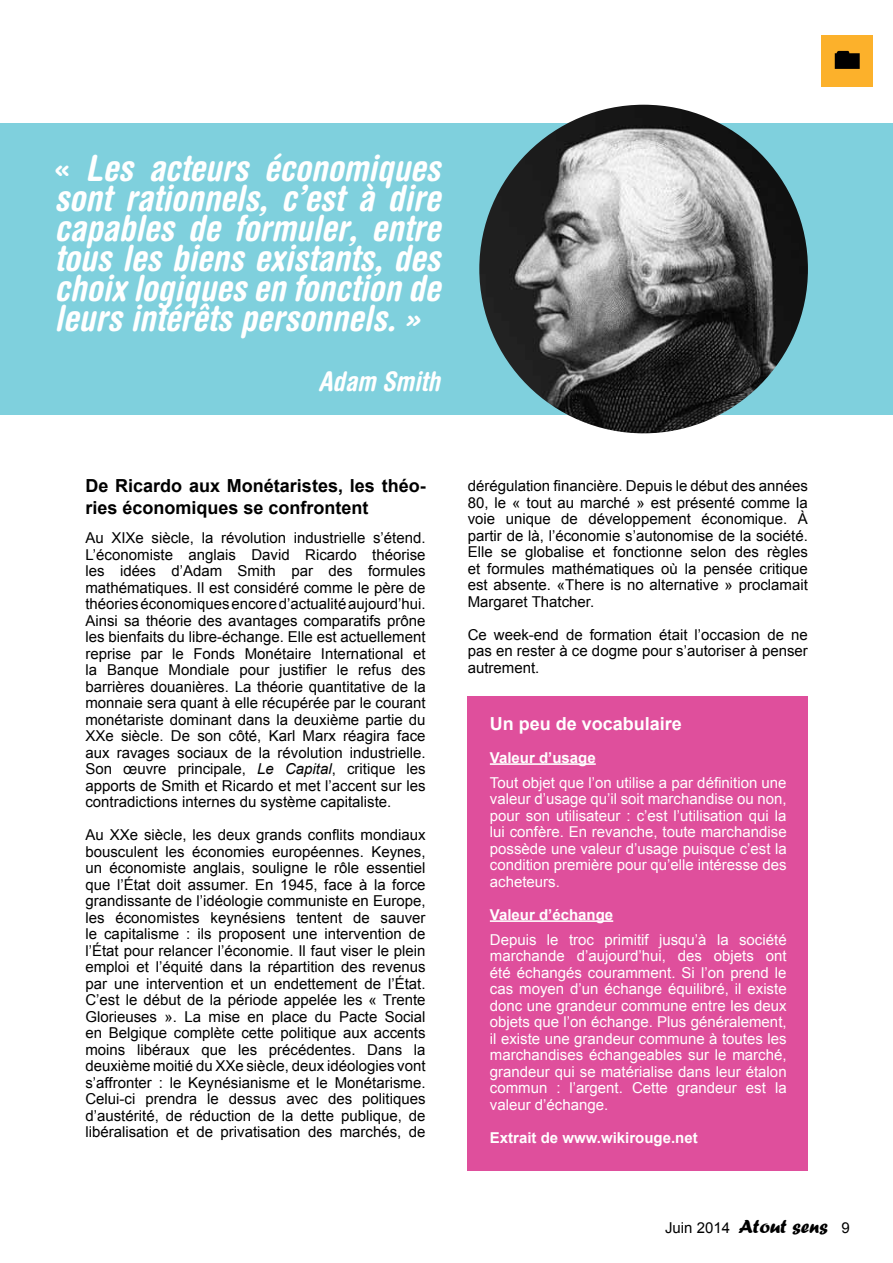
<style>
.page{position:relative;width:893px;height:1263px;background:#fff}
.page>*{position:absolute;margin:0;border:0;box-sizing:border-box;transform-origin:0 0}
.t1{font:italic 700 condensed 36px/30px "Helvetica Rounded LT Std";color:#fff;text-align:justify}
.t2{font:italic 700 condensed 27px "Helvetica Rounded LT Std";color:#fff}
.t3{font:700 18px/21.6px "Arial";color:#000}
.t4{font:700 18px "Arial";color:#fff}
.t5{font:15px/16.5px "Arial";color:#000;text-align:justify}
.t6{font:15px/16.5px "Arial";color:#fff;text-align:justify}
.t7{font:700 15px "Arial";color:#fff}
.s1{font-style:normal}
.s2{font-style:italic}
.s3{font-family:"Forte";font-size:19.5px}
</style>
<div class="page">
<div style="left:0;top:123px;width:893px;height:292px;background:#7fd0dd"></div>
<div style="left:822px;top:35px;width:51px;height:51px;background:#fcb12b"></div>
<svg style="left:835px;top:51px;width:25px;height:18px"></svg>
<div style="left:468px;top:696px;width:340px;height:474px;background:#df4f9c"></div>
<hr style="left:490px;top:763px;width:106px;height:2px;background:#fff">
<hr style="left:490px;top:920px;width:123px;height:2px;background:#fff">
<img style="left:479px;top:105px;width:329px;height:328px;border-radius:164px">
<h1 class="t1" style="left:54px;top:154px;width:387px"><span class="s1">«</span> Les acteurs économiques sont rationnels, c’est à dire capables de formuler, entre tous les biens existants, des choix logiques en fonction de leurs intérêts personnels. »</h1>
<h2 class="t2" style="left:319px;top:365px;width:123px">Adam Smith</h2>
<p class="t3" style="left:85px;top:476px;width:342px">De Ricardo aux Monétaristes, les théo&shy;ries économiques se confrontent</p>
<p class="t5" style="left:85px;top:530px;width:342px">Au XIXe siècle, la révolution industrielle s’étend.<br>L’économiste anglais David Ricardo théorise les idées d’Adam Smith par des formules mathématiques. Il est considéré comme le père de théories économiques encore d’actualité aujourd’hui.<br>Ainsi sa théorie des avantages comparatifs prône les bienfaits du libre-échange. Elle est actuellement reprise par le Fonds Monétaire International et la Banque Mondiale pour justifier le refus des barrières douanières. La théorie quantitative de la monnaie sera quant à elle récupérée par le courant monétariste dominant dans la deuxième partie du XXe siècle. De son côté, Karl Marx réagira face aux ravages sociaux de la révolution industrielle.<br>Son œuvre principale, <span class="s2">Le Capital</span>, critique les apports de Smith et Ricardo et met l’accent sur les contradictions internes du système capitaliste.</p>
<p class="t5" style="left:85px;top:827px;width:342px">Au XXe siècle, les deux grands conflits mondiaux bousculent les économies européennes. Keynes, un économiste anglais, souligne le rôle essentiel que l’État doit assumer. En 1945, face à la force grandissante de l’idéologie communiste en Europe, les économistes keynésiens tentent de sauver le capitalisme : ils proposent une intervention de l’État pour relancer l’économie. Il faut viser le plein emploi et l’équité dans la répartition des revenus par une intervention et un endettement de l’État.<br>C’est le début de la période appelée les « Trente Glorieuses ». La mise en place du Pacte Social en Belgique complète cette politique aux accents moins libéraux que les précédentes. Dans la deuxième moitié du XXe siècle, deux idéologies vont s’affronter : le Keynésianisme et le Monétarisme.<br>Celui-ci prendra le dessus avec des politiques d’austérité, de réduction de la dette publique, de libéralisation et de privatisation des marchés, de</p>
<p class="t5" style="left:468px;top:478px;width:342px">dérégulation financière. Depuis le début des années 80, le « tout au marché » est présenté comme la voie unique de développement économique. À partir de là, l’économie s’autonomise de la société.<br>Elle se globalise et fonctionne selon des règles et formules mathématiques où la pensée critique est absente. «There is no alternative » proclamait Margaret Thatcher.</p>
<p class="t5" style="left:468px;top:627px;width:342px">Ce week-end de formation était l’occasion de ne pas en rester à ce dogme pour s’autoriser à penser autrement.</p>
<p class="t4" style="left:490px;top:711px;width:194px">Un peu de vocabulaire</p>
<p class="t7" style="left:490px;top:747px;width:107px">Valeur d’usage</p>
<p class="t6" style="left:490px;top:774px;width:298px">Tout objet que l’on utilise a par définition une valeur d’usage qu’il soit marchandise ou non, pour son utilisateur : c’est l’utilisation qui la lui confère. En revanche, toute marchandise possède une valeur d’usage puisque c’est la condition première pour qu’elle intéresse des acheteurs.</p>
<p class="t7" style="left:490px;top:904px;width:125px">Valeur d’échange</p>
<p class="t6" style="left:490px;top:931px;width:298px">Depuis le troc primitif jusqu’à la société marchande d’aujourd’hui, des objets ont été échangés couramment. Si l’on prend le cas moyen d’un échange équilibré, il existe donc une grandeur commune entre les deux objets que l’on échange. Plus généralement, il existe une grandeur commune à toutes les marchandises échangeables sur le marché, grandeur qui se matérialise dans leur étalon commun : l’argent. Cette grandeur est la valeur d’échange.</p>
<p class="t7" style="left:490px;top:1127px;width:209px">Extrait de www.wikirouge.net</p>
<p class="t5" style="left:665px;top:1219px;width:186px">Juin 2014 <span class="s3">Atout sens</span> 9</p>
</div>
